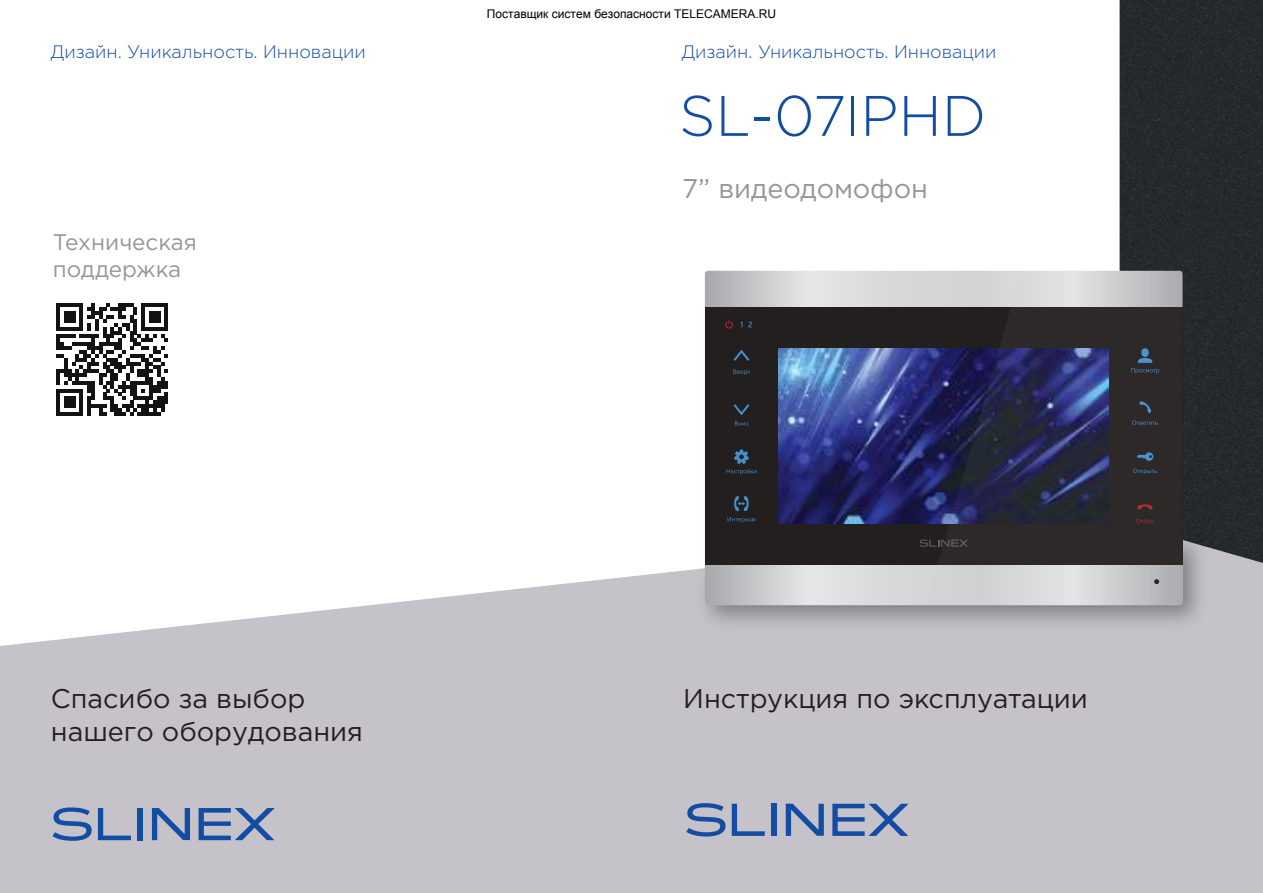
<style>
.page{position:relative;width:1263px;height:893px;background:#fff}
.page>*{position:absolute;margin:0;border:0;box-sizing:border-box;transform-origin:0 0}
.t1{font:300 57px "Gotham Pro";color:#134ca3}
.t2{font:27px "Gotham Pro";color:#241f1f}
.t3{font:27px "Gotham Pro";color:#969698}
.t4{font:22.5px/27px "Gotham Pro";color:#969698}
.t5{font:300 18px "Gotham Pro";color:#134ca3}
</style>
<div class="page">
<img style="left:1103px;top:0;width:160px;height:522px">
<svg style="left:0;top:522px;width:1263px;height:371px;fill:#c5c3c9"></svg>
<svg style="left:686px;top:803px;width:39px;height:33px"></svg>
<svg style="left:732px;top:804px;width:33px;height:32px"></svg>
<div style="left:771px;top:804px;width:6px;height:32px;background:#134ca3"></div>
<svg style="left:786px;top:804px;width:38px;height:32px"></svg>
<svg style="left:832px;top:804px;width:76px;height:32px;background:#7d93b9"></svg>
<svg style="left:52px;top:807px;width:40px;height:34px"></svg>
<svg style="left:98px;top:808px;width:33px;height:32px"></svg>
<div style="left:138px;top:808px;width:5px;height:32px;background:#134ca3"></div>
<svg style="left:152px;top:808px;width:38px;height:32px"></svg>
<svg style="left:199px;top:808px;width:76px;height:32px;background:#7e93b9"></svg>
<svg style="left:56px;top:304px;width:112px;height:112px"></svg>
<img style="left:688px;top:523px;width:529px;height:116px">
<svg style="left:705px;top:271px;width:221px;height:37px;background:#cdced0"></svg>
<div style="left:705px;top:308px;width:477px;height:257px;background:#241f1f"></div>
<img style="left:778px;top:348px;width:148px;height:176px">
<svg style="left:733px;top:350px;width:16px;height:11px"></svg>
<svg style="left:733px;top:369px;width:17px;height:6px"></svg>
<svg style="left:733px;top:404px;width:16px;height:11px"></svg>
<svg style="left:735px;top:421px;width:13px;height:5px"></svg>
<svg style="left:726px;top:450px;width:30px;height:24px"></svg>
<svg style="left:725px;top:320px;width:8px;height:9px"></svg>
<svg style="left:748px;top:322px;width:4px;height:5px"></svg>
<svg style="left:705px;top:539px;width:221px;height:66px"></svg>
<svg style="left:734px;top:496px;width:15px;height:15px"></svg>
<svg style="left:728px;top:517px;width:27px;height:5px"></svg>
<svg style="left:926px;top:271px;width:256px;height:334px"></svg>
<p class="t5" style="left:51px;top:42px;width:316px">Дизайн. Уникальность. Инновации</p>
<p class="t5" style="left:682px;top:42px;width:316px">Дизайн. Уникальность. Инновации</p>
<h1 class="t1" style="left:679px;top:85px;width:309px">SL-07IPHD</h1>
<p class="t4" style="left:53px;top:228px;width:146px">Техническая поддержка</p>
<h2 class="t3" style="left:682px;top:174px;width:247px">7” видеодомофон</h2>
<h2 class="t2" style="left:51px;top:684px;width:256px">Спасибо за выбор</h2>
<h2 class="t2" style="left:683px;top:684px;width:406px">Инструкция по эксплуатации</h2>
<h2 class="t2" style="left:51px;top:716px;width:314px">нашего оборудования</h2>
</div>
